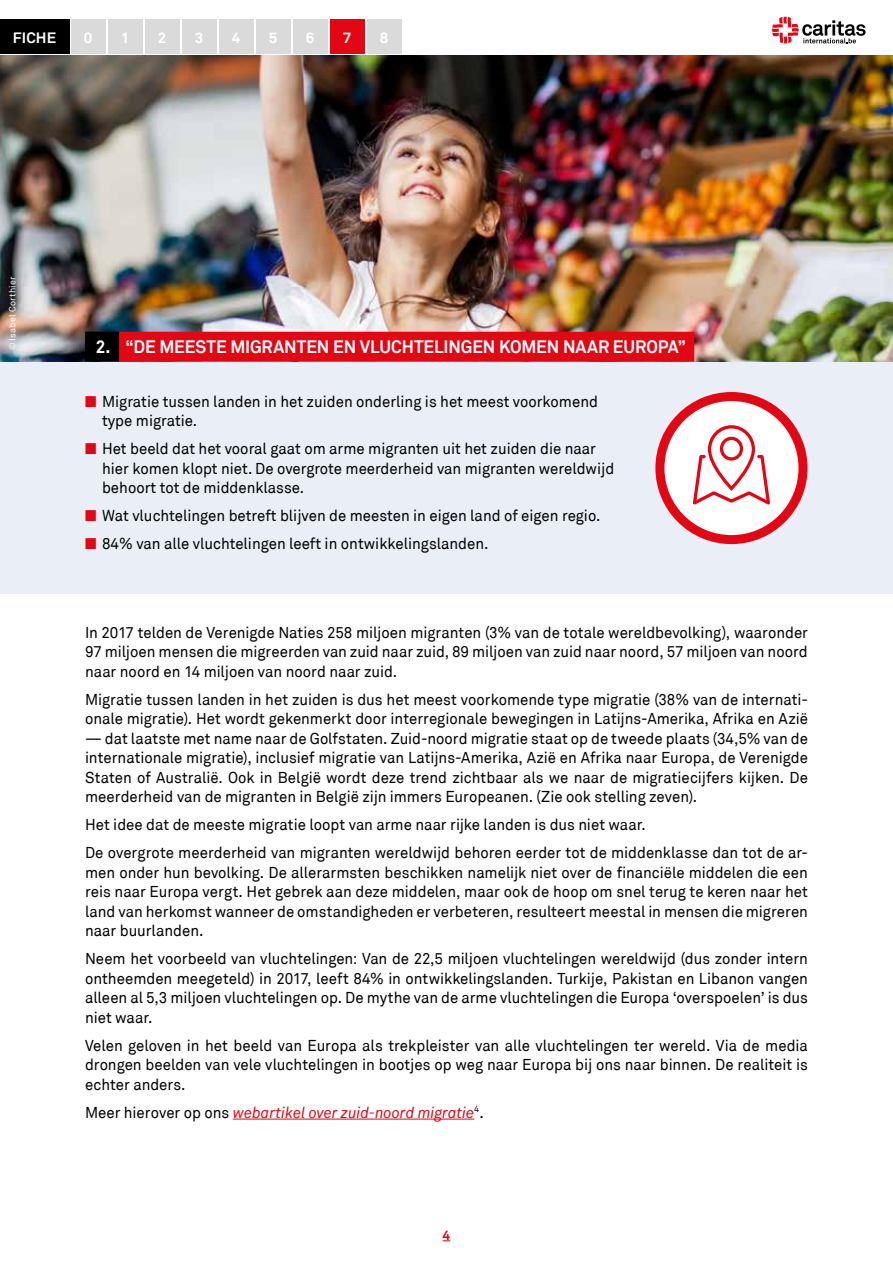
<style>
.page{position:relative;width:893px;height:1263px;background:#fff}
.page>*{position:absolute;margin:0;border:0;box-sizing:border-box;transform-origin:0 0}
.t1{font:700 18px "Akkurat";letter-spacing:-.005em;color:#fff;scale:.95 1}
.t2{font:15.75px/19.5px "Akkurat Std";color:#000;text-align:justify;scale:.95 1}
.t3{font:italic 15.75px "Akkurat";letter-spacing:-.005em;color:#e30613;scale:.95 1}
.t4{font:700 15px "Akkurat Std";letter-spacing:.01em;color:#fff}
.t5{font:700 13.5px "Akkurat Std";color:#e30613}
.t6{font:9px "Akkurat Std";letter-spacing:.02em;color:#fff}
.s1{color:#e30613}
.s2{font-family:"Akkurat Std";font-style:normal;color:#000}
</style>
<div class="page">
<svg style="left:772px;top:17px;width:93px;height:26px"></svg>
<div style="left:71px;top:20px;width:34px;height:34px;background:#dadada"></div>
<div style="left:108px;top:20px;width:34px;height:34px;background:#dadada"></div>
<div style="left:145px;top:20px;width:34px;height:34px;background:#dadada"></div>
<div style="left:182px;top:20px;width:34px;height:34px;background:#dadada"></div>
<div style="left:219px;top:20px;width:34px;height:34px;background:#dadada"></div>
<div style="left:256px;top:20px;width:34px;height:34px;background:#dadada"></div>
<div style="left:293px;top:20px;width:34px;height:34px;background:#dadada"></div>
<div style="left:330px;top:20px;width:34px;height:34px;background:#e30613"></div>
<div style="left:367px;top:20px;width:34px;height:34px;background:#dadada"></div>
<div style="left:0;top:20px;width:69px;height:34px;background:#000"></div>
<img style="left:0;top:55px;width:893px;height:307px">
<div style="left:0;top:362px;width:893px;height:232px;background:#e9eef7"></div>
<div style="left:100px;top:332px;width:594px;height:30px;background:#e30613"></div>
<div style="left:85px;top:331px;width:34px;height:30px;background:#000"></div>
<hr style="left:233px;top:1119px;width:241px;height:1px;background:#e30613">
<svg style="left:660px;top:396px;width:143px;height:144px;background:#fbddde"></svg>
<svg style="left:693px;top:425px;width:77px;height:80px;background:#f9ced1"></svg>
<div style="left:720px;top:437px;width:23px;height:24px;border:3px solid #e30613;border-radius:50%"></div>
<div style="left:655px;top:392px;width:152px;height:152px;border:9px solid #e30613;border-radius:50%"></div>
<p class="t4" style="left:13px;top:28px;width:45px">FICHE</p>
<p class="t4" style="left:84px;top:28px;width:10px">0</p>
<p class="t4" style="left:121px;top:28px;width:10px">1</p>
<p class="t4" style="left:158px;top:28px;width:10px">2</p>
<p class="t4" style="left:195px;top:28px;width:10px">3</p>
<p class="t4" style="left:232px;top:28px;width:10px">4</p>
<p class="t4" style="left:269px;top:28px;width:10px">5</p>
<p class="t4" style="left:306px;top:28px;width:10px">6</p>
<p class="t4" style="left:343px;top:28px;width:10px">7</p>
<p class="t4" style="left:380px;top:28px;width:10px">8</p>
<p class="t6" style="left:7px;top:350px;width:75px;rotate:-90deg">© Isabel Corthier</p>
<p class="t1" style="left:96px;top:335px;width:623px">2. “DE MEESTE MIGRANTEN EN VLUCHTELINGEN KOMEN NAAR EUROPA”</p>
<p class="t2" style="left:102px;top:392px;width:523px;text-indent:-17px"><span class="s1">■</span> Migratie tussen landen in het zuiden onderling is het meest voorkomend type migratie.</p>
<p class="t2" style="left:102px;top:439px;width:541px;text-align:left;text-indent:-17px"><span class="s1">■</span> Het beeld dat het vooral gaat om arme migranten uit het zuiden die naar hier komen klopt niet. De overgrote meerderheid van migranten wereldwijd behoort tot de middenklasse.</p>
<p class="t2" style="left:85px;top:506px;width:544px"><span class="s1">■</span> Wat vluchtelingen betreft blijven de meesten in eigen land of eigen regio.</p>
<p class="t2" style="left:85px;top:534px;width:426px"><span class="s1">■</span> 84% van alle vluchtelingen leeft in ontwikkelingslanden.</p>
<p class="t2" style="left:85px;top:622px;width:762px">In 2017 telden de Verenigde Naties 258 miljoen migranten (3% van de totale wereldbevolking), waaronder 97 miljoen mensen die migreerden van zuid naar zuid, 89 miljoen van zuid naar noord, 57 miljoen van noord naar noord en 14 miljoen van noord naar zuid.</p>
<p class="t2" style="left:85px;top:689px;width:762px">Migratie tussen landen in het zuiden is dus het meest voorkomende type migratie (38% van de internati&shy;onale migratie). Het wordt gekenmerkt door interregionale bewegingen in Latijns-Amerika, Afrika en Azië</p>
<p class="t2" style="left:85px;top:728px;width:762px">— dat laatste met name naar de Golfstaten. Zuid-noord migratie staat op de tweede plaats (34,5% van de internationale migratie), inclusief migratie van Latijns-Amerika, Azië en Afrika naar Europa, de Verenigde Staten of Australië. Ook in België wordt deze trend zichtbaar als we naar de migratiecijfers kijken. De meerderheid van de migranten in België zijn immers Europeanen. (Zie ook stelling zeven).</p>
<p class="t2" style="left:85px;top:811px;width:762px;line-height:28px">Het idee dat de meeste migratie loopt van arme naar rijke landen is dus niet waar.<br>De overgrote meerderheid van migranten wereldwijd behoren eerder tot de middenklasse dan tot de ar-</p>
<p class="t2" style="left:85px;top:862px;width:762px">men onder hun bevolking. De allerarmsten beschikken namelijk niet over de financiële middelen die een reis naar Europa vergt. Het gebrek aan deze middelen, maar ook de hoop om snel terug te keren naar het land van herkomst wanneer de omstandigheden er verbeteren, resulteert meestal in mensen die migreren naar buurlanden.</p>
<p class="t2" style="left:85px;top:949px;width:762px">Neem het voorbeeld van vluchtelingen: Van de 22,5 miljoen vluchtelingen wereldwijd (dus zonder intern ontheemden meegeteld) in 2017, leeft 84% in ontwikkelingslanden. Turkije, Pakistan en Libanon vangen alleen al 5,3 miljoen vluchtelingen op. De mythe van de arme vluchtelingen die Europa ‘overspoelen’ is dus niet waar.</p>
<p class="t2" style="left:85px;top:1035px;width:762px">Velen geloven in het beeld van Europa als trekpleister van alle vluchtelingen ter wereld. Via de media drongen beelden van vele vluchtelingen in bootjes op weg naar Europa bij ons naar binnen. De realiteit is echter anders.</p>
<p class="t3" style="left:85px;top:1103px;width:421px"><span class="s2">Meer hierover op ons</span> webartikel over zuid-noord migratie<sup>4</sup><span class="s2">.</span></p>
<p class="t5" style="left:443px;top:1226px;width:9px">4</p>
</div>
